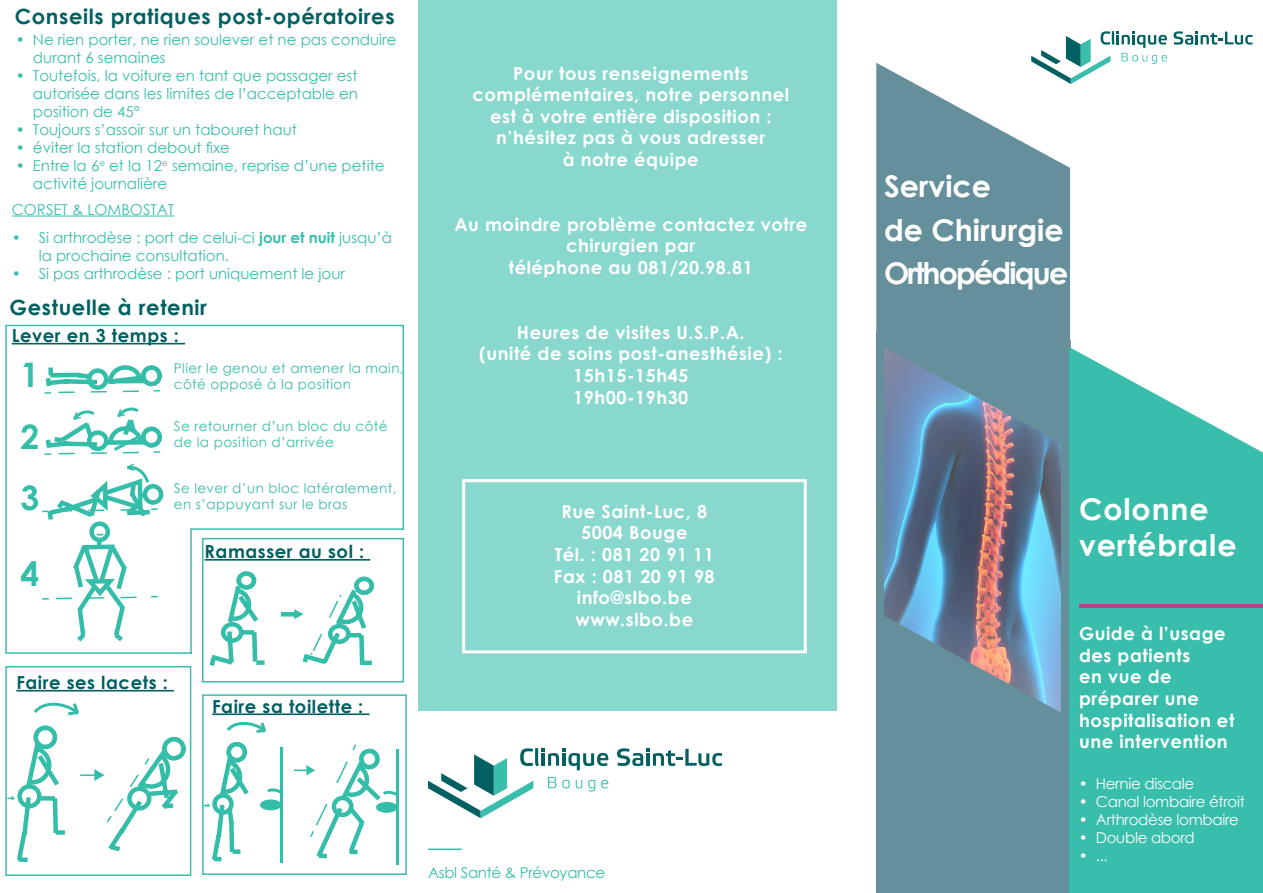
<style>
.page{position:relative;width:1263px;height:893px;background:#fff}
.page>*{position:absolute;margin:0;border:0;box-sizing:border-box;transform-origin:0 0}
.t1{font:700 33.75px/61.3px "Century Gothic";color:#34bda9;text-align:justify}
.t2{font:700 30px/43.5px "Century Gothic";letter-spacing:-.06em;color:#fff}
.t3{font:700 30px/36px "Century Gothic";letter-spacing:.03em;color:#fff}
.t4{font:700 30px "Century Gothic";color:#fff}
.t5{font:700 21px "Century Gothic";letter-spacing:.03em;color:#006062}
.t6{font:700 18px/21.6px "Century Gothic";letter-spacing:.03em;color:#fff;text-align:center}
.t7{font:700 18px "Century Gothic";letter-spacing:.03em;color:#006062}
.t8{font:15px/18px "Century Gothic";color:#38beab}
.t9{font:15px "Century Gothic";letter-spacing:-.02em;color:#fff}
.t10{font:15px "Century Gothic";letter-spacing:-.02em;color:#38beab}
.t11{font:13.5px/16.2px "Century Gothic";letter-spacing:.03em;color:#38beab}
.s1{font-weight:700}
</style>
<div class="page">
<div style="left:875px;top:339px;width:198px;height:431px;background:#fff;opacity:.75"></div>
<svg style="left:1173px;top:31px;width:80px;height:14px"></svg>
<svg style="left:1031px;top:31px;width:136px;height:53px"></svg>
<hr style="left:428px;top:848px;width:34px;height:2px;background:#38beab">
<svg style="left:876px;top:63px;width:194px;height:385px;background:#7b9da9"></svg>
<svg style="left:1069px;top:347px;width:194px;height:546px;background:#4bc4b3"></svg>
<hr style="left:1079px;top:605px;width:184px;height:3px;background:#b04785">
<svg style="left:617px;top:748px;width:105px;height:18px"></svg>
<svg style="left:428px;top:748px;width:180px;height:70px"></svg>
<div style="left:876px;top:331px;width:8px;height:562px;background:#658f9a"></div>
<div style="left:1061px;top:425px;width:8px;height:468px;background:#658f9a"></div>
<div style="left:418px;top:0;width:418px;height:711px;background:#89d8cd"></div>
<div style="left:462px;top:479px;width:345px;height:174px;border:3px solid #fff"></div>
<svg style="left:884px;top:612px;width:177px;height:281px;background:#6b909e"></svg>
<hr style="left:12px;top:216px;width:162px;height:1px;background:#38beab">
<svg style="left:44px;top:365px;width:118px;height:29px"></svg>
<svg style="left:44px;top:407px;width:118px;height:48px"></svg>
<svg style="left:42px;top:463px;width:122px;height:179px"></svg>
<hr style="left:12px;top:343px;width:173px;height:1px;background:#006062">
<div style="left:5px;top:325px;width:399px;height:329px;border:2px solid #38beab"></div>
<div style="left:190px;top:528px;width:214px;height:126px;border:2px solid #38beab"></div>
<div style="left:192px;top:530px;width:215px;height:131px;background:#fff"></div>
<hr style="left:205px;top:559px;width:165px;height:2px;background:#006062">
<div style="left:237px;top:571px;width:19px;height:19px;border:4px solid #34bda9;border-radius:50%"></div>
<svg style="left:209px;top:581px;width:56px;height:85px"></svg>
<hr style="left:281px;top:612px;width:15px;height:4px;background:#34bda9">
<svg style="left:294px;top:576px;width:80px;height:90px"></svg>
<div style="left:202px;top:538px;width:202px;height:144px;border:2px solid #38beab"></div>
<div style="left:34px;top:726px;width:23px;height:23px;border:4px solid #34bda9;border-radius:50%"></div>
<svg style="left:80px;top:737px;width:106px;height:115px"></svg>
<svg style="left:34px;top:702px;width:45px;height:14px"></svg>
<svg style="left:8px;top:738px;width:57px;height:125px"></svg>
<hr style="left:16px;top:690px;width:158px;height:1px;background:#006062">
<div style="left:5px;top:666px;width:186px;height:210px;border:2px solid #38beab"></div>
<svg style="left:229px;top:744px;width:16px;height:16px"></svg>
<div style="left:226px;top:742px;width:21px;height:20px;border:4px solid #34bda9;border-radius:50%"></div>
<svg style="left:227px;top:722px;width:39px;height:11px"></svg>
<svg style="left:205px;top:753px;width:44px;height:109px"></svg>
<hr style="left:280px;top:747px;width:2px;height:115px;background:#34bda9">
<div style="left:260px;top:799px;width:21px;height:11px;background:#34bda9;border-radius:50%"></div>
<svg style="left:267px;top:789px;width:16px;height:7px"></svg>
<hr style="left:396px;top:749px;width:2px;height:116px;background:#34bda9">
<svg style="left:294px;top:744px;width:105px;height:118px"></svg>
<hr style="left:212px;top:713px;width:157px;height:2px;background:#006062">
<div style="left:202px;top:694px;width:205px;height:181px;border:2px solid #38beab"></div>
<p class="t5" style="left:15px;top:1px;width:381px">Conseils pratiques post-opératoires</p>
<p class="t8" style="left:33px;top:30px;width:365px;text-indent:-17px">• Ne rien porter, ne rien soulever et ne pas conduire durant 6 semaines</p>
<p class="t8" style="left:33px;top:66px;width:326px;text-align:justify;text-indent:-17px">• Toutefois, la voiture en tant que passager est autorisée dans les limites de l’acceptable en position de 45°</p>
<p class="t8" style="left:16px;top:120px;width:282px">• Toujours s’assoir sur un tabouret haut</p>
<p class="t8" style="left:16px;top:138px;width:216px">• éviter la station debout fixe</p>
<p class="t8" style="left:33px;top:156px;width:353px;text-indent:-17px">• Entre la 6<sup>e</sup> et la 12<sup>e</sup> semaine, reprise d’une petite activité journalière</p>
<p class="t8" style="left:12px;top:200px;width:164px">CORSET &amp; LOMBOSTAT</p>
<p class="t8" style="left:39px;top:228px;width:355px;text-indent:-27px">• Si arthrodèse : port de celui-ci <span class="s1">jour et nuit</span> jusqu’à la prochaine consultation.</p>
<p class="t8" style="left:12px;top:264px;width:335px">• Si pas arthrodèse : port uniquement le jour</p>
<p class="t5" style="left:10px;top:291px;width:199px">Gestuelle à retenir</p>
<p class="t7" style="left:12px;top:322px;width:169px">Lever en 3 temps :</p>
<p class="t11" style="left:174px;top:359px;width:231px">Plier le genou et amener la main, côté opposé à la position</p>
<p class="t11" style="left:174px;top:418px;width:215px">Se retourner d’un bloc du côté de la position d’arrivée</p>
<p class="t11" style="left:174px;top:479px;width:224px">Se lever d’un bloc latéralement, en s’appuyant sur le bras</p>
<p class="t7" style="left:205px;top:538px;width:161px">Ramasser au sol :</p>
<h1 class="t1" style="left:21px;top:342px;width:20px">1<br>2<br>3</h1>
<h1 class="t1" style="left:21px;top:541px;width:20px">4</h1>
<p class="t7" style="left:16px;top:669px;width:153px">Faire ses lacets :</p>
<p class="t7" style="left:212px;top:692px;width:153px">Faire sa toilette :</p>
<p class="t6" style="left:472px;top:61px;width:318px">Pour tous renseignements complémentaires, notre personnel</p>
<p class="t6" style="left:490px;top:105px;width:283px">est à votre entière disposition :</p>
<p class="t6" style="left:496px;top:126px;width:270px">n’hésitez pas à vous adresser</p>
<p class="t6" style="left:563px;top:148px;width:137px">à notre équipe</p>
<p class="t6" style="left:454px;top:213px;width:354px">Au moindre problème contactez votre chirurgien par</p>
<p class="t6" style="left:509px;top:256px;width:246px">téléphone au 081/20.98.81</p>
<p class="t6" style="left:517px;top:321px;width:229px">Heures de visites U.S.P.A.</p>
<p class="t6" style="left:479px;top:342px;width:305px">(unité de soins post-anesthésie) :</p>
<p class="t6" style="left:573px;top:364px;width:117px">15h15-15h45</p>
<p class="t6" style="left:573px;top:385px;width:117px">19h00-19h30</p>
<p class="t6" style="left:561px;top:500px;width:147px">Rue Saint-Luc, 8</p>
<p class="t6" style="left:581px;top:521px;width:108px">5004 Bouge</p>
<p class="t6" style="left:555px;top:543px;width:161px">Tél. : 081 20 91 11</p>
<p class="t6" style="left:554px;top:564px;width:162px">Fax : 081 20 91 98</p>
<p class="t6" style="left:577px;top:586px;width:117px">info@slbo.be</p>
<p class="t6" style="left:575px;top:608px;width:119px">www.slbo.be</p>
<p class="t10" style="left:428px;top:862px;width:179px">Asbl Santé &amp; Prévoyance</p>
<p class="t4" style="left:884px;top:163px;width:108px">Service</p>
<p class="t2" style="left:884px;top:207px;width:186px">de Chirurgie<br>Orthopédique</p>
<p class="t3" style="left:1079px;top:490px;width:159px">Colonne vertébrale</p>
<p class="t6" style="left:1079px;top:622px;width:157px;text-align:left">Guide à l’usage des patients<br>en vue de préparer une hospitalisation et une intervention</p>
<p class="t9" style="left:1079px;top:773px;width:117px">• Hernie discale</p>
<p class="t9" style="left:1079px;top:791px;width:168px">• Canal lombaire étroit</p>
<p class="t9" style="left:1079px;top:809px;width:162px">• Arthrodèse lombaire</p>
<p class="t9" style="left:1079px;top:827px;width:118px">• Double abord</p>
<p class="t9" style="left:1079px;top:845px;width:30px">• ...</p>
</div>
